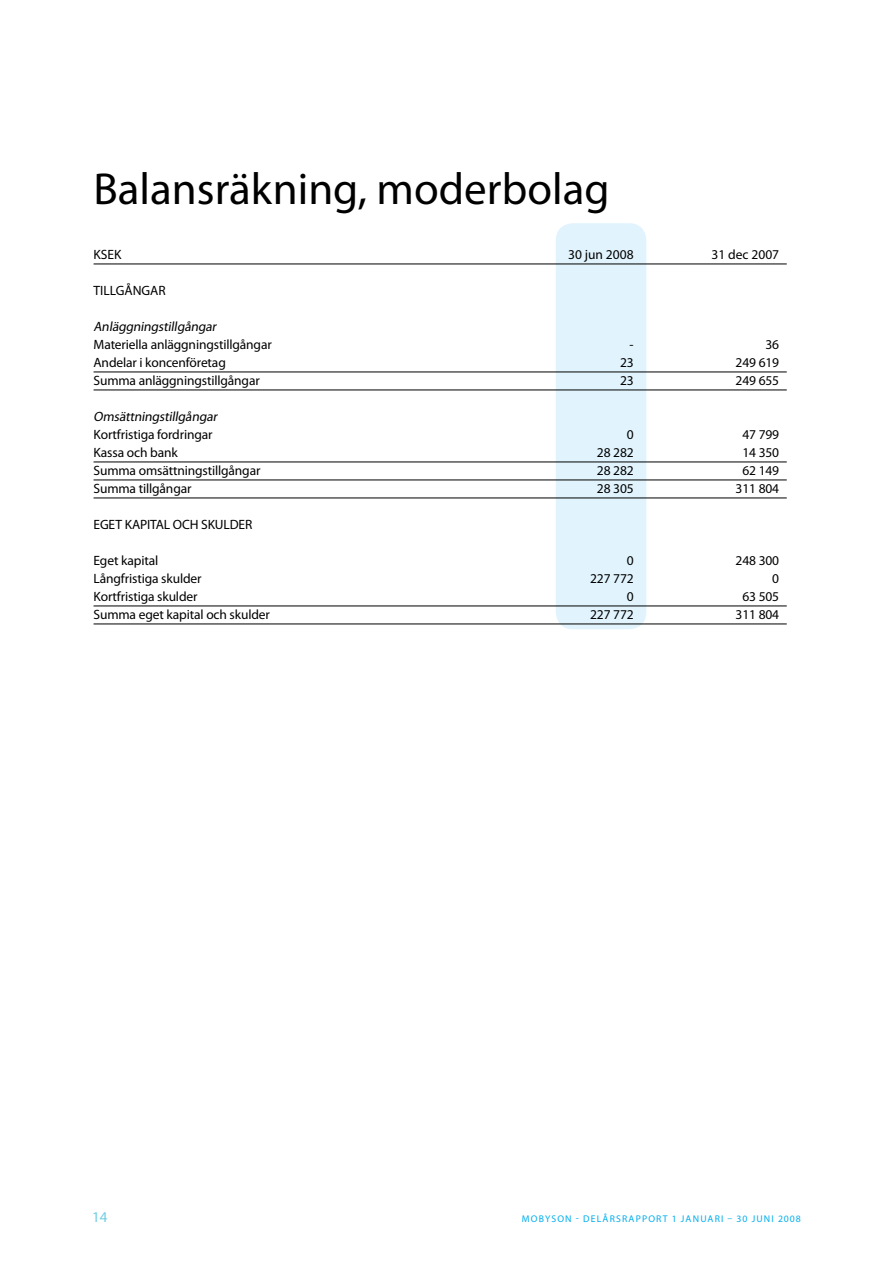
<style>
.page{position:relative;width:893px;height:1263px;background:#fff}
.page>*{position:absolute;margin:0;border:0;box-sizing:border-box;transform-origin:0 0}
.t1{font:45px "Myriad Pro";color:#000}
.t2{font:15px "Myriad Pro";color:#70cde3}
.t3{font:13.5px "Myriad Pro";letter-spacing:-.01em;color:#000}
.t4{font:italic 13.5px "Myriad Pro";color:#000}
.t5{font:9.75px "Myriad Pro";letter-spacing:.12em;color:#00aeef}
</style>
<div class="page">
<div style="left:556px;top:223px;width:90px;height:406px;background:#e1f4fd;border-radius:17px"></div>
<hr style="left:94px;top:264px;width:693px;height:1px;background:#000">
<hr style="left:94px;top:372px;width:693px;height:1px;background:#000">
<hr style="left:94px;top:390px;width:693px;height:1px;background:#000">
<hr style="left:94px;top:462px;width:693px;height:1px;background:#000">
<hr style="left:94px;top:480px;width:693px;height:1px;background:#000">
<hr style="left:94px;top:498px;width:693px;height:1px;background:#000">
<hr style="left:94px;top:606px;width:693px;height:1px;background:#000">
<hr style="left:94px;top:624px;width:693px;height:1px;background:#000">
<h1 class="t1" style="left:94px;top:164px;width:517px">Balansräkning, moderbolag</h1>
<p class="t3" style="left:94px;top:247px;width:29px">KSEK</p>
<p class="t3" style="left:568px;top:247px;width:67px">30 jun 2008</p>
<p class="t3" style="left:711px;top:247px;width:69px">31 dec 2007</p>
<p class="t3" style="left:94px;top:283px;width:74px">TILLGÅNGAR</p>
<p class="t4" style="left:94px;top:319px;width:127px">Anläggningstillgångar</p>
<p class="t3" style="left:94px;top:337px;width:180px">Materiella anläggningstillgångar</p>
<p class="t3" style="left:630px;top:337px;width:6px">-</p>
<p class="t3" style="left:765px;top:337px;width:15px">36</p>
<p class="t3" style="left:94px;top:355px;width:134px">Andelar i koncenföretag</p>
<p class="t3" style="left:620px;top:355px;width:15px">23</p>
<p class="t3" style="left:735px;top:355px;width:45px">249 619</p>
<p class="t3" style="left:94px;top:373px;width:168px">Summa anläggningstillgångar</p>
<p class="t3" style="left:620px;top:373px;width:15px">23</p>
<p class="t3" style="left:735px;top:373px;width:45px">249 655</p>
<p class="t4" style="left:94px;top:409px;width:127px">Omsättningstillgångar</p>
<p class="t3" style="left:94px;top:427px;width:121px">Kortfristiga fordringar</p>
<p class="t3" style="left:627px;top:427px;width:8px">0</p>
<p class="t3" style="left:742px;top:427px;width:38px">47 799</p>
<p class="t3" style="left:94px;top:445px;width:86px">Kassa och bank</p>
<p class="t3" style="left:597px;top:445px;width:38px">28 282</p>
<p class="t3" style="left:742px;top:445px;width:38px">14 350</p>
<p class="t3" style="left:94px;top:463px;width:168px">Summa omsättningstillgångar</p>
<p class="t3" style="left:597px;top:463px;width:38px">28 282</p>
<p class="t3" style="left:742px;top:463px;width:38px">62 149</p>
<p class="t3" style="left:94px;top:481px;width:99px">Summa tillgångar</p>
<p class="t3" style="left:597px;top:481px;width:38px">28 305</p>
<p class="t3" style="left:735px;top:481px;width:45px">311 804</p>
<p class="t3" style="left:94px;top:517px;width:160px">EGET KAPITAL OCH SKULDER</p>
<p class="t3" style="left:94px;top:553px;width:66px">Eget kapital</p>
<p class="t3" style="left:627px;top:553px;width:8px">0</p>
<p class="t3" style="left:735px;top:553px;width:45px">248 300</p>
<p class="t3" style="left:94px;top:571px;width:110px">Långfristiga skulder</p>
<p class="t3" style="left:590px;top:571px;width:45px">227 772</p>
<p class="t3" style="left:772px;top:571px;width:8px">0</p>
<p class="t3" style="left:94px;top:589px;width:105px">Kortfristiga skulder</p>
<p class="t3" style="left:627px;top:589px;width:8px">0</p>
<p class="t3" style="left:742px;top:589px;width:38px">63 505</p>
<p class="t3" style="left:94px;top:607px;width:178px">Summa eget kapital och skulder</p>
<p class="t3" style="left:590px;top:607px;width:45px">227 772</p>
<p class="t3" style="left:735px;top:607px;width:45px">311 804</p>
<p class="t2" style="left:92px;top:1209px;width:17px">14</p>
<p class="t5" style="left:522px;top:1213px;width:280px">MOBYSON - DELÅRSRAPPORT 1 JANUARI – 30 JUNI 2008</p>
</div>
